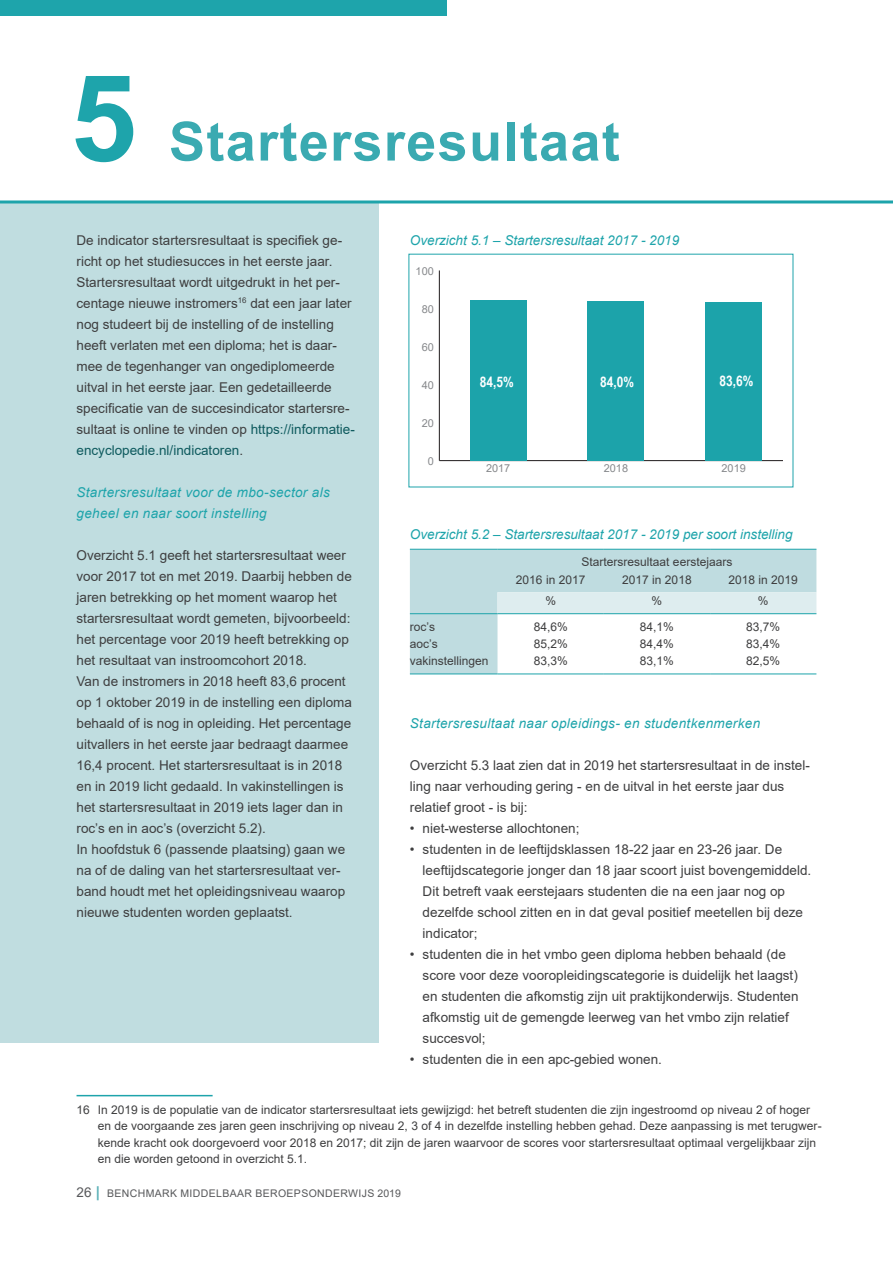
<style>
.page{position:relative;width:893px;height:1263px;background:#fff}
.page>*{position:absolute;margin:0;border:0;box-sizing:border-box;transform-origin:0 0}
.Heading_1{font:700 120px "Arial";color:#1ea4ab}
.kop{font:700 54px "Arial";letter-spacing:.025em;color:#3aaab1}
.t1{font:700 14.55px "Arial Narrow";color:#fff}
.hoofdtekst{font:13.5px/21px "Arial";color:#3e3e3f}
.subpar{font:italic 13.5px/21px "Arial";letter-spacing:.025em;color:#1ea4ab}
.tabelkop{font:italic 13.5px "Arial";color:#1ea4ab}
.voetnoot{font:12px/16.5px "Arial";color:#3e3e3f}
.t2{font:10.95px "Arial";color:#86888b}
.t3{font:10.5px "Arial";letter-spacing:.035em;color:#57585a}
.s1{color:#0e5a5e}
.s2{font-size:13.5px}
.s3{font-weight:700;font-size:15px;color:#5cb1b8}
</style>
<div class="page">
<div style="left:0;top:0;width:446px;height:16px;background:#1ea4ab"></div>
<div style="left:0;top:201px;width:378px;height:842px;background:#c0dde0"></div>
<hr style="left:0;top:200px;width:893px;height:3px;background:#1ea4ab">
<hr style="left:439px;top:460px;width:344px;height:1px;background:#231f20">
<hr style="left:439px;top:270px;width:1px;height:191px;background:#231f20">
<div style="left:470px;top:300px;width:56px;height:161px;background:#1ca3aa"></div>
<div style="left:588px;top:301px;width:56px;height:160px;background:#1ca3aa"></div>
<div style="left:705px;top:302px;width:57px;height:159px;background:#1ca3aa"></div>
<svg style="left:410px;top:550px;width:406px;height:123px;fill:#bfdce0"></svg>
<div style="left:497px;top:592px;width:319px;height:21px;background:#deedef"></div>
<hr style="left:410px;top:549px;width:87px;height:1px;background:#1ca3aa">
<hr style="left:497px;top:549px;width:107px;height:1px;background:#1ca3aa">
<hr style="left:604px;top:549px;width:106px;height:1px;background:#1ca3aa">
<hr style="left:710px;top:549px;width:106px;height:1px;background:#1ca3aa">
<hr style="left:410px;top:613px;width:87px;height:1px;background:#1ca3aa">
<hr style="left:497px;top:613px;width:107px;height:1px;background:#1ca3aa">
<hr style="left:604px;top:613px;width:106px;height:1px;background:#1ca3aa">
<hr style="left:710px;top:613px;width:106px;height:1px;background:#1ca3aa">
<hr style="left:410px;top:673px;width:87px;height:1px;background:#1ca3aa">
<hr style="left:497px;top:673px;width:107px;height:1px;background:#1ca3aa">
<hr style="left:604px;top:673px;width:106px;height:1px;background:#1ca3aa">
<hr style="left:710px;top:673px;width:106px;height:1px;background:#1ca3aa">
<hr style="left:77px;top:1095px;width:136px;height:1px;background:#1ea4ab">
<p class="Heading_1" style="left:70px;top:34px;width:68px">5</p>
<p class="kop" style="left:169px;top:104px;width:452px">Startersresultaat</p>
<p class="hoofdtekst" style="left:77px;top:229px;width:280px">De indicator startersresultaat is specifiek ge&shy;richt op het studiesucces in het eerste jaar.<br>Startersresultaat wordt uitgedrukt in het per&shy;centage nieuwe instromers<sup>16</sup> dat een jaar later nog studeert bij de instelling of de instelling heeft verlaten met een diploma; het is daar&shy;mee de tegenhanger van ongediplomeerde uitval in het eerste jaar. Een gedetailleerde specificatie van de succesindicator startersre&shy;sultaat is online te vinden op <span class="s1">https://informatie&shy;encyclopedie.nl/indicatoren</span>.</p>
<p class="subpar" style="left:77px;top:481px;width:255px">Startersresultaat voor de mbo-sector als geheel en naar soort instelling</p>
<p class="hoofdtekst" style="left:77px;top:544px;width:277px">Overzicht 5.1 geeft het startersresultaat weer voor 2017 tot en met 2019. Daarbij hebben de jaren betrekking op het moment waarop het startersresultaat wordt gemeten, bijvoorbeeld: het percentage voor 2019 heeft betrekking op het resultaat van instroomcohort 2018.</p>
<p class="hoofdtekst" style="left:77px;top:670px;width:277px">Van de instromers in 2018 heeft 83,6 procent op 1 oktober 2019 in de instelling een diploma behaald of is nog in opleiding. Het percentage uitvallers in het eerste jaar bedraagt daarmee 16,4 procent. Het startersresultaat is in 2018 en in 2019 licht gedaald. In vakinstellingen is het startersresultaat in 2019 iets lager dan in roc’s en in aoc’s (overzicht 5.2).</p>
<p class="hoofdtekst" style="left:77px;top:838px;width:270px">In hoofdstuk 6 (passende plaatsing) gaan we na of de daling van het startersresultaat ver&shy;band houdt met het opleidingsniveau waarop nieuwe studenten worden geplaatst.</p>
<p class="tabelkop" style="left:410px;top:231px;width:271px">Overzicht 5.1 – Startersresultaat 2017 - 2019</p>
<p class="t2" style="left:416px;top:263px;width:20px">100</p>
<p class="t2" style="left:422px;top:301px;width:14px">80</p>
<p class="t2" style="left:422px;top:339px;width:14px">60</p>
<p class="t2" style="left:422px;top:377px;width:14px">40</p>
<p class="t2" style="left:422px;top:415px;width:14px">20</p>
<p class="t2" style="left:428px;top:454px;width:8px">0</p>
<p class="t1" style="left:480px;top:371px;width:35px">84,5%</p>
<p class="t1" style="left:600px;top:371px;width:35px">84,0%</p>
<p class="t1" style="left:719px;top:370px;width:35px">83,6%</p>
<p class="t2" style="left:486px;top:461px;width:26px">2017</p>
<p class="t2" style="left:604px;top:461px;width:26px">2018</p>
<p class="t2" style="left:722px;top:461px;width:26px">2019</p>
<p class="tabelkop" style="left:410px;top:525px;width:384px">Overzicht 5.2 – Startersresultaat 2017 - 2019 per soort instelling</p>
<p class="voetnoot" style="left:582px;top:554px;width:152px">Startersresultaat eerstejaars</p>
<p class="voetnoot" style="left:516px;top:571px;width:71px">2016 in 2017</p>
<p class="voetnoot" style="left:622px;top:571px;width:71px">2017 in 2018</p>
<p class="voetnoot" style="left:729px;top:571px;width:71px">2018 in 2019</p>
<p class="voetnoot" style="left:545px;top:593px;width:12px">%</p>
<p class="voetnoot" style="left:652px;top:593px;width:12px">%</p>
<p class="voetnoot" style="left:758px;top:593px;width:12px">%</p>
<p class="voetnoot" style="left:410px;top:618px;width:27px">roc’s</p>
<p class="voetnoot" style="left:534px;top:618px;width:36px">84,6%</p>
<p class="voetnoot" style="left:640px;top:618px;width:36px">84,1%</p>
<p class="voetnoot" style="left:746px;top:618px;width:36px">83,7%</p>
<p class="voetnoot" style="left:410px;top:636px;width:29px">aoc’s</p>
<p class="voetnoot" style="left:534px;top:636px;width:36px">85,2%</p>
<p class="voetnoot" style="left:640px;top:636px;width:36px">84,4%</p>
<p class="voetnoot" style="left:746px;top:636px;width:36px">83,4%</p>
<p class="voetnoot" style="left:410px;top:653px;width:80px">vakinstellingen</p>
<p class="voetnoot" style="left:534px;top:653px;width:36px">83,3%</p>
<p class="voetnoot" style="left:640px;top:653px;width:36px">83,1%</p>
<p class="voetnoot" style="left:746px;top:653px;width:36px">82,5%</p>
<p class="subpar" style="left:410px;top:712px;width:352px">Startersresultaat naar opleidings- en studentkenmerken</p>
<p class="hoofdtekst" style="left:410px;top:754px;width:401px">Overzicht 5.3 laat zien dat in 2019 het startersresultaat in de instel&shy;ling naar verhouding gering - en de uitval in het eerste jaar dus relatief groot - is bij:</p>
<p class="hoofdtekst" style="left:410px;top:817px;width:171px">• niet-westerse allochtonen;</p>
<p class="hoofdtekst" style="left:423px;top:838px;width:390px;text-indent:-13px">• studenten in de leeftijdsklassen 18-22 jaar en 23-26 jaar. De leeftijdscategorie jonger dan 18 jaar scoort juist bovengemiddeld.<br>Dit betreft vaak eerstejaars studenten die na een jaar nog op dezelfde school zitten en in dat geval positief meetellen bij deze indicator;</p>
<p class="hoofdtekst" style="left:423px;top:943px;width:377px;text-indent:-13px">• studenten die in het vmbo geen diploma hebben behaald (de score voor deze vooropleidingscategorie is duidelijk het laagst) en studenten die afkomstig zijn uit praktijkonderwijs. Studenten afkomstig uit de gemengde leerweg van het vmbo zijn relatief succesvol;</p>
<p class="hoofdtekst" style="left:410px;top:1048px;width:254px">• studenten die in een apc-gebied wonen.</p>
<p class="voetnoot" style="left:98px;top:1101px;width:725px;text-indent:-21px">16 In 2019 is de populatie van de indicator startersresultaat iets gewijzigd: het betreft studenten die zijn ingestroomd op niveau 2 of hoger en de voorgaande zes jaren geen inschrijving op niveau 2, 3 of 4 in dezelfde instelling hebben gehad. Deze aanpassing is met terugwer&shy;kende kracht ook doorgevoerd voor 2018 en 2017; dit zijn de jaren waarvoor de scores voor startersresultaat optimaal vergelijkbaar zijn en die worden getoond in overzicht 5.1.</p>
<p class="t3" style="left:77px;top:1186px;width:326px"><span class="s2">26</span> <span class="s3">|</span> BENCHMARK MIDDELBAAR BEROEPSONDERWIJS 2019</p>
</div>
